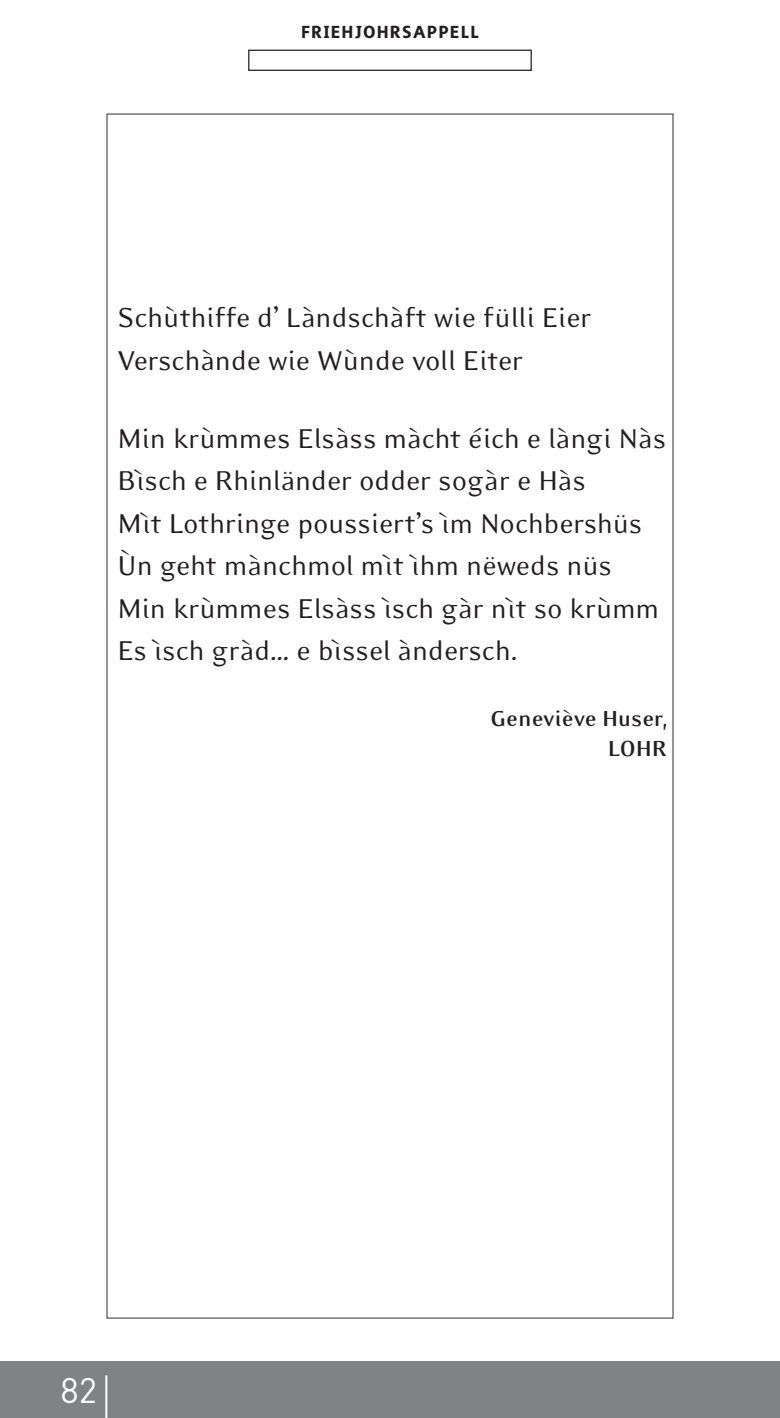
<style>
.page{position:relative;width:780px;height:1418px;background:#fff}
.page>*{position:absolute;margin:0;border:0;box-sizing:border-box;transform-origin:0 0}
.t1{font:35px "DIN";color:#fff}
.t2{font:31.25px/42.5px "Eidetic Modern";color:#231f20}
.t3{font:700 25px/30px "Eidetic Modern";color:#231f20;text-align:right}
.t4{font:700 22.5px "Surface";letter-spacing:.025em;color:#231f20}
</style>
<div class="page">
<div style="left:0;top:1361px;width:780px;height:56px;background:#808285"></div>
<hr style="left:105px;top:1375px;width:2px;height:42px;background:#fff">
<div style="left:248px;top:50px;width:283px;height:21px;border:1px solid #231f20"></div>
<p class="t4" style="left:301px;top:17px;width:179px">FRIEHJOHRSAPPELL</p>
<p class="t2" style="left:118px;top:299px;width:475px">Schùthiffe d’ Làndschàft wie fülli Eier<br>Verschànde wie Wùnde voll Eiter</p>
<p class="t2" style="left:118px;top:419px;width:550px">Min krùmmes Elsàss màcht éich e làngi Nàs Bìsch e Rhinländer odder sogàr e Hàs<br>Mìt Lothringe poussiert’s ìm Nochbershüs Ùn geht mànchmol mìt ìhm nëweds nüs Min krùmmes Elsàss ìsch gàr nìt so krùmm Es ìsch gràd… e bìssel àndersch.</p>
<p class="t3" style="left:490px;top:702px;width:179px">Geneviève Huser,<br>LOHR</p>
<p class="t1" style="left:61px;top:1369px;width:38px">82</p>
</div>
